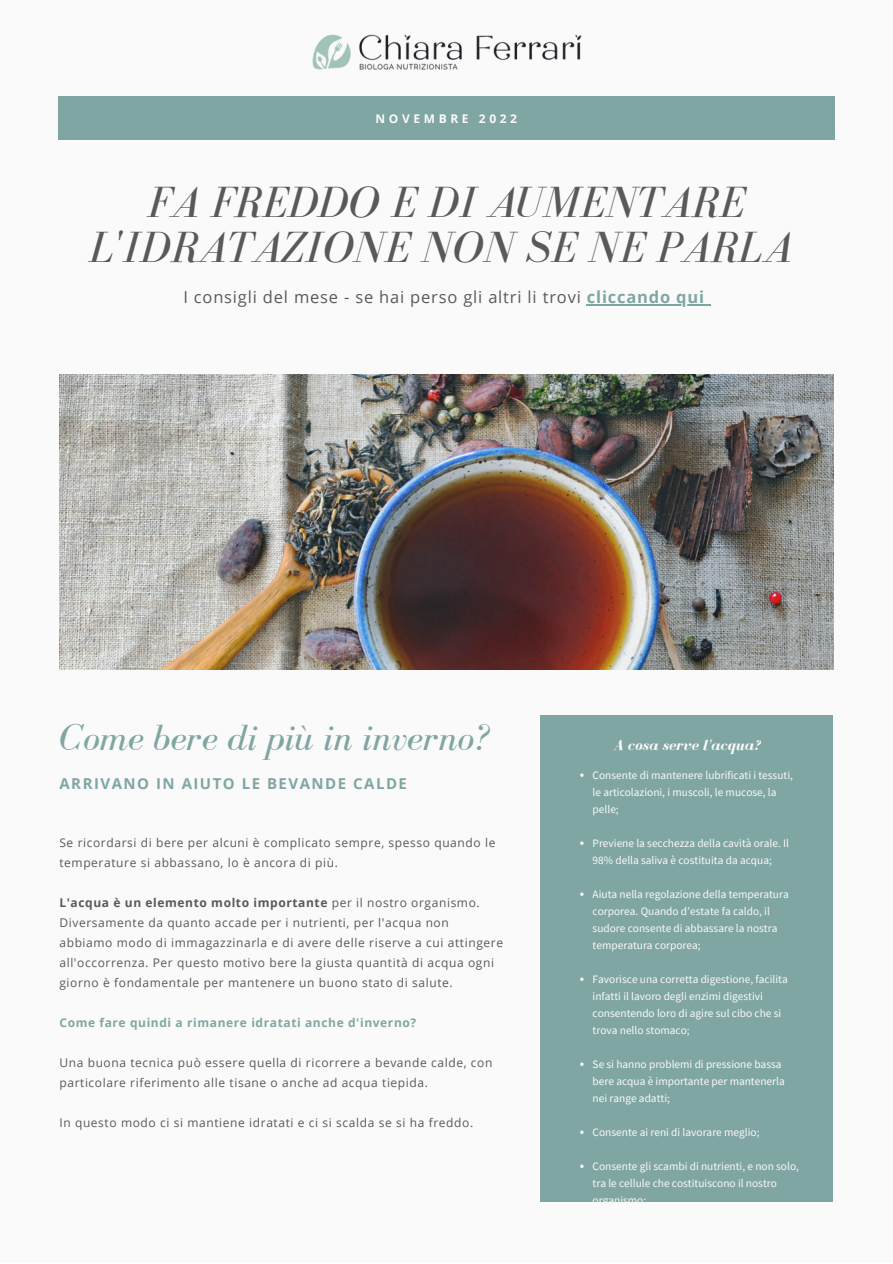
<style>
.page{position:relative;width:893px;height:1264px;background:#fff}
.page>*{position:absolute;margin:0;border:0;box-sizing:border-box;transform-origin:0 0}
.t1{font:italic 45px/45px "Bodoni FLF";color:#595959;text-align:center}
.t2{font:italic 37.5px "Bodoni FLF";color:#80a6a3}
.t3{font:16.5px "Open Sans";letter-spacing:.05em;color:#595959}
.t4{font:700 15px "Open Sans";letter-spacing:.1em;color:#80a6a3}
.t5{font:italic 700 15px "Bodoni FLF";color:#fafafa}
.t6{font:12px/20px "Open Sans";letter-spacing:.05em;color:#595959}
.t7{font:700 12px "Open Sans";letter-spacing:.05em;color:#80a6a3}
.t8{font:700 12px "Open Sans";letter-spacing:.3em;color:#fafafa}
.t9{font:11.4px/17px "Source Sans Pro";color:#fafafa}
.s1{font-weight:700;color:#80a6a3}
.s2{font-weight:700}
</style>
<div class="page">
<div style="left:0;top:0;width:892px;height:1262px;background:#fafafa"></div>
<div style="left:58px;top:96px;width:776px;height:44px;background:#80a6a3"></div>
<img style="left:59px;top:374px;width:774px;height:295px">
<div style="left:540px;top:715px;width:292px;height:487px;background:#80a6a3"></div>
<img style="left:312px;top:34px;width:270px;height:36px">
<hr style="left:587px;top:304px;width:118px;height:1px;background:#80a6a3">
<p class="t8" style="left:375px;top:110px;width:143px">NOVEMBRE 2022</p>
<h1 class="t1" style="left:89px;top:179px;width:704px">FA FREDDO E DI AUMENTARE<br>L'IDRATAZIONE NON SE NE PARLA</h1>
<h3 class="t3" style="left:183px;top:285px;width:522px">I consigli del mese - se hai perso gli altri li trovi <span class="s1">cliccando qui</span></h3>
<h2 class="t2" style="left:59px;top:717px;width:433px">Come bere di più in inverno?</h2>
<h3 class="t4" style="left:59px;top:773px;width:349px">ARRIVANO IN AIUTO LE BEVANDE CALDE</h3>
<p class="t6" style="left:59px;top:832px;width:437px">Se ricordarsi di bere per alcuni è complicato sempre, spesso quando le temperature si abbassano, lo è ancora di più.</p>
<p class="t6" style="left:59px;top:892px;width:445px"><span class="s2">L'acqua è un elemento molto importante</span> per il nostro organismo.<br>Diversamente da quanto accade per i nutrienti, per l'acqua non abbiamo modo di immagazzinarla e di avere delle riserve a cui attingere all'occorrenza. Per questo motivo bere la giusta quantità di acqua ogni giorno è fondamentale per mantenere un buono stato di salute.</p>
<p class="t7" style="left:59px;top:1014px;width:358px">Come fare quindi a rimanere idratati anche d'inverno?</p>
<p class="t6" style="left:59px;top:1052px;width:434px">Una buona tecnica può essere quella di ricorrere a bevande calde, con particolare riferimento alle tisane o anche ad acqua tiepida.</p>
<p class="t6" style="left:59px;top:1112px;width:415px">In questo modo ci si mantiene idratati e ci si scalda se si ha freddo.</p>
<h3 class="t5" style="left:613px;top:737px;width:148px">A cosa serve l'acqua?</h3>
<p class="t9" style="left:592px;top:766px;width:202px">Consente di mantenere lubrificati i tessuti, le articolazioni, i muscoli, le mucose, la pelle;</p>
<p class="t9" style="left:592px;top:834px;width:198px">Previene la secchezza della cavità orale. Il<br>98% della saliva è costituita da acqua;</p>
<p class="t9" style="left:592px;top:885px;width:197px">Aiuta nella regolazione della temperatura corporea. Quando d’estate fa caldo, il sudore consente di abbassare la nostra temperatura corporea;</p>
<p class="t9" style="left:592px;top:970px;width:196px">Favorisce una corretta digestione, facilita infatti il lavoro degli enzimi digestivi consentendo loro di agire sul cibo che si trova nello stomaco;</p>
<p class="t9" style="left:592px;top:1055px;width:194px">Se si hanno problemi di pressione bassa bere acqua è importante per mantenerla nei range adatti;</p>
<p class="t9" style="left:592px;top:1123px;width:168px">Consente ai reni di lavorare meglio;</p>
<p class="t9" style="left:592px;top:1157px;width:208px">Consente gli scambi di nutrienti, e non solo, tra le cellule che costituiscono il nostro organismo;</p>
</div>
